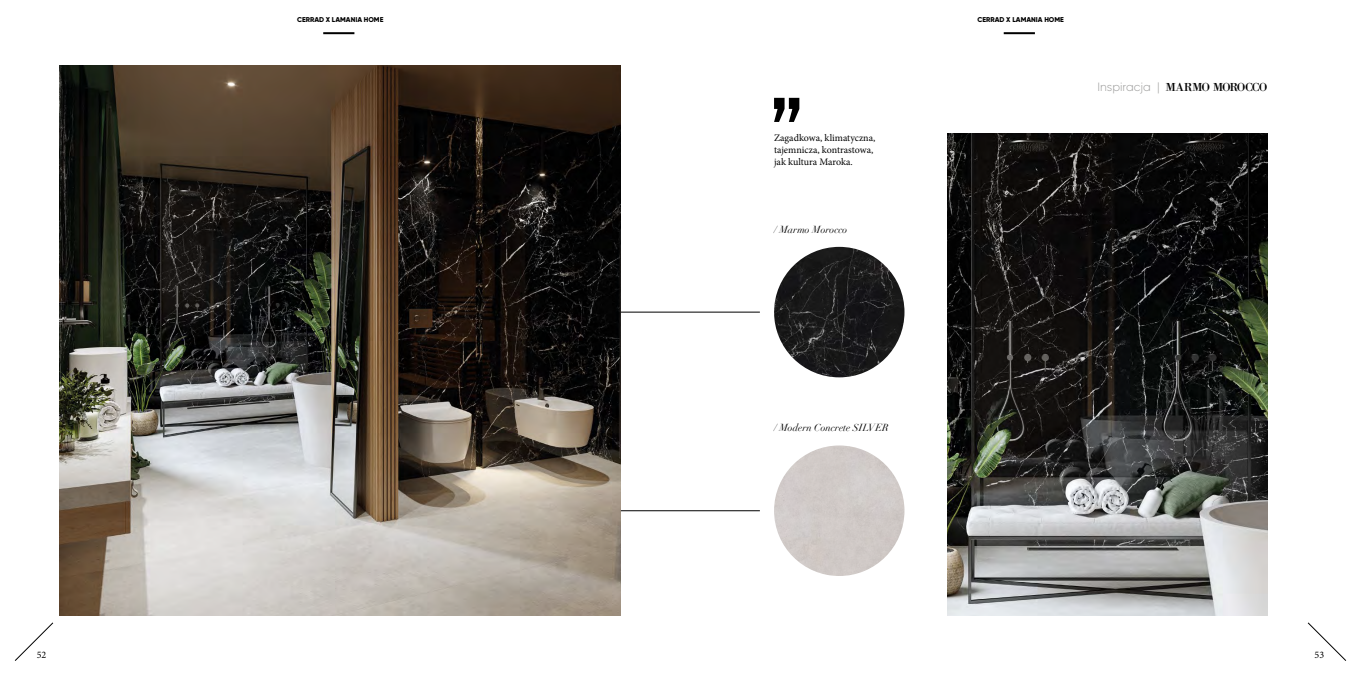
<style>
.page{position:relative;width:1361px;height:681px;background:#fff}
.page>*{position:absolute;margin:0;border:0;box-sizing:border-box;transform-origin:0 0}
.t1{font:12px "Bodoni XT";letter-spacing:-.09em;color:#000}
.t2{font:10px/12px "Minion Pro";color:#000}
.t3{font:italic 10px "Didot";color:#000}
.t4{font:800 7px "Gilroy";color:#000}
.s1{font-family:"Gilroy";font-weight:300;color:#9d9d9c}
</style>
<div class="page">
<img style="left:60px;top:65px;width:561px;height:550px">
<img style="left:947px;top:133px;width:320px;height:482px">
<hr style="left:621px;top:510px;width:139px;height:1px;background:#000">
<hr style="left:621px;top:312px;width:139px;height:1px;background:#000">
<svg style="left:774px;top:98px;width:25px;height:24px"></svg>
<img style="left:774px;top:247px;width:130px;height:130px;border-radius:65px">
<div style="left:774px;top:445px;width:130px;height:130px;background:#d0cac7;border-radius:65px"></div>
<svg style="left:1307px;top:622px;width:40px;height:39px"></svg>
<hr style="left:1003px;top:32px;width:32px;height:2px;background:#000">
<svg style="left:14px;top:622px;width:40px;height:39px"></svg>
<hr style="left:323px;top:32px;width:31px;height:2px;background:#000">
<p class="t4" style="left:297px;top:15px;width:88px">CERRAD X LAMANIA HOME</p>
<p class="t2" style="left:37px;top:649px;width:11px">52</p>
<p class="t2" style="left:774px;top:131px;width:103px">Zagadkowa, klimatyczna, tajemnicza, kontrastowa, jak kultura Maroka.</p>
<p class="t3" style="left:774px;top:223px;width:75px">/ Marmo Morocco</p>
<p class="t3" style="left:774px;top:421px;width:116px">/ Modern Concrete SILVER</p>
<p class="t4" style="left:977px;top:15px;width:88px">CERRAD X LAMANIA HOME</p>
<p class="t1" style="left:1097px;top:79px;width:171px"><span class="s1">Inspiracja |</span> MARMO MOROCCO</p>
<p class="t2" style="left:1314px;top:649px;width:11px">53</p>
</div>
